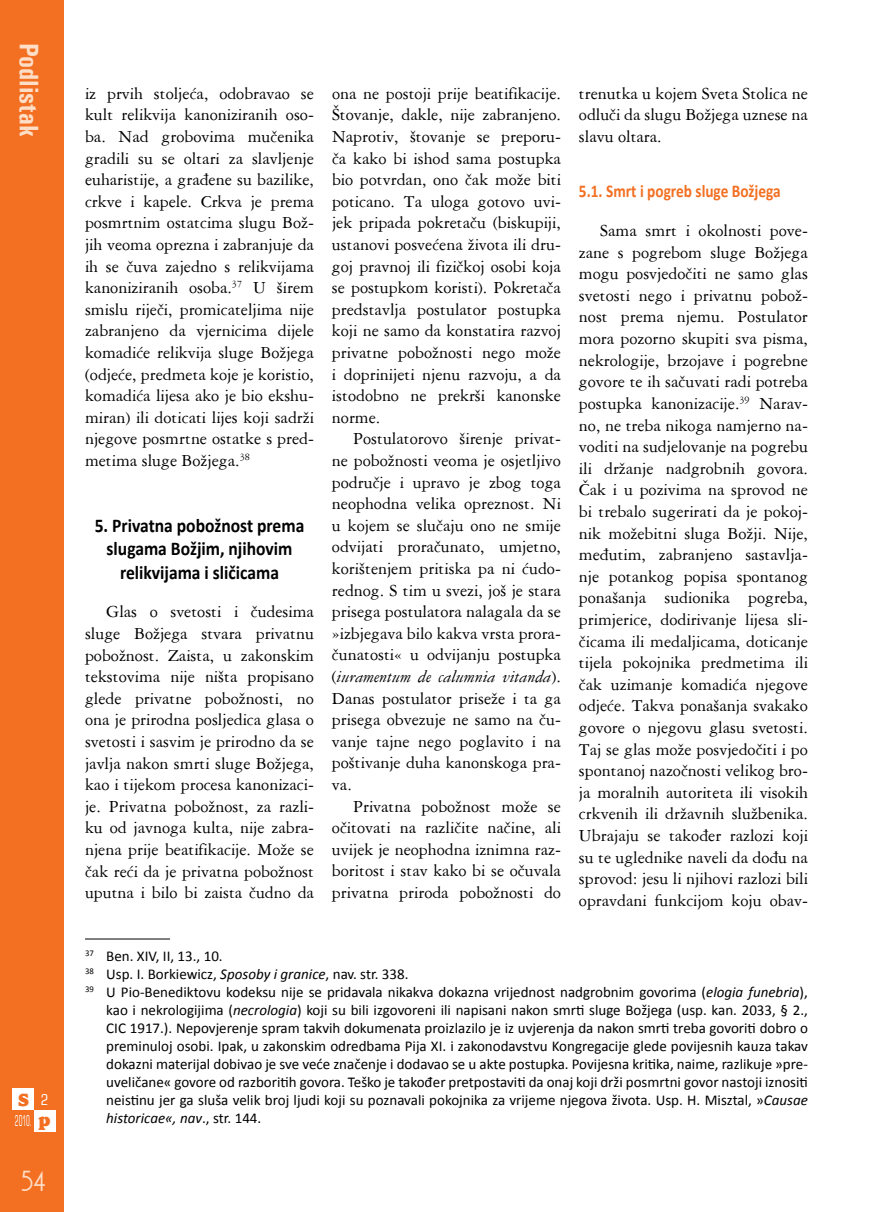
<style>
.page{position:relative;width:893px;height:1212px;background:#fff}
.page>*{position:absolute;margin:0;border:0;box-sizing:border-box;transform-origin:0 0}
.t1{font:700 condensed 27px "Univers";color:#fedec7}
.t2{font:27px "Andes";color:#fedec7}
.t3{font:700 19.5px/23.4px "Calibri";color:#000;text-align:center;scale:.9 1}
.t4{font:18px/21.6px "American Garamond BT";color:#000;text-align:justify}
.t5{font:700 18px "Calibri";color:#f36f21;scale:.85 1}
.t6{font:800 18px "Alfredo";color:#f36f21}
.t7{font:15px "Calibri";color:#000}
.t8{font:italic 15px "Calibri";color:#000}
.t9{font:condensed 15px "Square 721 BT";color:#fff;scale:.5 1}
.t10{font:condensed 15px "Square 721 BT";color:#fff}
.s1{font-family:"Alfredo";font-weight:800;font-stretch:normal;font-size:18px;color:#f36f21}
.s2{font-style:italic}
.s3{font-style:normal}
</style>
<div class="page">
<div style="left:0;top:0;width:64px;height:1212px;background:#f36f21"></div>
<div style="left:13px;top:1089px;width:21px;height:21px;background:#fff"></div>
<div style="left:34px;top:1110px;width:21px;height:21px;background:#fff"></div>
<hr style="left:85px;top:938px;width:85px;height:1px;background:#000">
<h1 class="t1" style="left:46px;top:43px;width:96px;rotate:90deg">Podlistak</h1>
<p class="t6" style="left:18px;top:1090px;width:12px">S</p>
<p class="t9" style="left:15px;top:1112px;width:72px">2010. <span class="s1">p</span></p>
<p class="t10" style="left:41px;top:1090px;width:9px">2</p>
<h1 class="t2" style="left:21px;top:1169px;width:26px">54</h1>
<p class="t4" style="left:85px;top:82px;width:230px">iz prvih stoljeća, odobravao se kult relikvija kanoniziranih oso&shy;ba. Nad grobovima mučenika gradili su se oltari za slavljenje euharistije, a građene su bazilike, crkve i kapele. Crkva je prema posmrtnim ostatcima slugu Bož&shy;jih veoma oprezna i zabranjuje da ih se čuva zajedno s relikvijama kanoniziranih osoba.<sup>37</sup> U širem smislu riječi, promicateljima nije zabranjeno da vjernicima dijele komadiće relikvija sluge Božjega (odjeće, predmeta koje je koristio, komadića lijesa ako je bio ekshu&shy;miran) ili doticati lijes koji sadrži njegove posmrtne ostatke s pred&shy;metima sluge Božjega.<sup>38</sup></p>
<p class="t3" style="left:95px;top:513px;width:234px">5. Privatna pobožnost prema slugama Božjim, njihovim relikvijama i sličicama</p>
<p class="t4" style="left:85px;top:601px;width:230px;text-indent:21px">Glas o svetosti i čudesima sluge Božjega stvara privatnu pobožnost. Zaista, u zakonskim tekstovima nije ništa propisano glede privatne pobožnosti, no ona je prirodna posljedica glasa o svetosti i sasvim je prirodno da se javlja nakon smrti sluge Božjega, kao i tijekom procesa kanonizaci&shy;je. Privatna pobožnost, za razli&shy;ku od javnoga kulta, nije zabra&shy;njena prije beatifikacije. Može se čak reći da je privatna pobožnost uputna i bilo bi zaista čudno da</p>
<p class="t4" style="left:332px;top:82px;width:230px">ona ne postoji prije beatifikacije.<br>Štovanje, dakle, nije zabranjeno.<br>Naprotiv, štovanje se preporu&shy;ča kako bi ishod sama postupka bio potvrdan, ono čak može biti poticano. Ta uloga gotovo uvi&shy;jek pripada pokretaču (biskupiji, ustanovi posvećena života ili dru&shy;goj pravnoj ili fizičkoj osobi koja se postupkom koristi). Pokretača predstavlja postulator postupka koji ne samo da konstatira razvoj privatne pobožnosti nego može i doprinijeti njenu razvoju, a da istodobno ne prekrši kanonske norme.</p>
<p class="t4" style="left:332px;top:428px;width:230px;text-indent:21px">Postulatorovo širenje privat&shy;ne pobožnosti veoma je osjetljivo područje i upravo je zbog toga neophodna velika opreznost. Ni u kojem se slučaju ono ne smije odvijati proračunato, umjetno, korištenjem pritiska pa ni ćudo&shy;rednog. S tim u svezi, još je stara prisega postulatora nalagala da se »izbjegava bilo kakva vrsta prora&shy;čunatosti« u odvijanju postupka (<span class="s2">iuramentum de calumnia vitanda</span>).<br>Danas postulator priseže i ta ga prisega obvezuje ne samo na ču&shy;vanje tajne nego poglavito i na poštivanje duha kanonskoga pra&shy;va.</p>
<p class="t4" style="left:332px;top:795px;width:230px;text-indent:21px">Privatna pobožnost može se očitovati na različite načine, ali uvijek je neophodna iznimna raz&shy;boritost i stav kako bi se očuvala privatna priroda pobožnosti do</p>
<p class="t4" style="left:579px;top:82px;width:230px">trenutka u kojem Sveta Stolica ne odluči da slugu Božjega uznese na slavu oltara.</p>
<p class="t5" style="left:579px;top:180px;width:239px">5.1. Smrt i pogreb sluge Božjega</p>
<p class="t4" style="left:579px;top:219px;width:230px;text-indent:21px">Sama smrt i okolnosti pove&shy;zane s pogrebom sluge Božjega mogu posvjedočiti ne samo glas svetosti nego i privatnu pobož&shy;nost prema njemu. Postulator mora pozorno skupiti sva pisma, nekrologije, brzojave i pogrebne govore te ih sačuvati radi potreba postupka kanonizacije.<sup>39</sup> Narav&shy;no, ne treba nikoga namjerno na&shy;voditi na sudjelovanje na pogrebu ili držanje nadgrobnih govora.<br>Čak i u pozivima na sprovod ne bi trebalo sugerirati da je pokoj&shy;nik možebitni sluga Božji. Nije, međutim, zabranjeno sastavlja&shy;nje potankog popisa spontanog ponašanja sudionika pogreba, primjerice, dodirivanje lijesa sli&shy;čicama ili medaljicama, doticanje tijela pokojnika predmetima ili čak uzimanje komadića njegove odjeće. Takva ponašanja svakako govore o njegovu glasu svetosti.<br>Taj se glas može posvjedočiti i po spontanoj nazočnosti velikog bro&shy;ja moralnih autoriteta ili visokih crkvenih ili državnih službenika.<br>Ubrajaju se također razlozi koji su te uglednike naveli da dođu na sprovod: jesu li njihovi razlozi bili opravdani funkcijom koju obav-</p>
<p class="t7" style="left:85px;top:946px;width:139px"><sup>37</sup> Ben. XIV, II, 13., 10.</p>
<p class="t7" style="left:85px;top:964px;width:325px"><sup>38</sup> Usp. I. Borkiewicz, <span class="s2">Sposoby i granice</span>, nav. str. 338.</p>
<p class="t7" style="left:85px;top:982px;width:724px"><sup>39</sup> U Pio-Benediktovu kodeksu nije se pridavala nikakva dokazna vrijednost nadgrobnim govorima (<span class="s2">elogia funebria</span>),</p>
<p class="t7" style="left:106px;top:1000px;width:703px">kao i nekrologijima (<span class="s2">necrologia</span>) koji su bili izgovoreni ili napisani nakon smrti sluge Božjega (usp. kan. 2033, § 2.,</p>
<p class="t7" style="left:106px;top:1018px;width:703px">CIC 1917.). Nepovjerenje spram takvih dokumenata proizlazilo je iz uvjerenja da nakon smrti treba govoriti dobro o</p>
<p class="t7" style="left:106px;top:1036px;width:703px">preminuloj osobi. Ipak, u zakonskim odredbama Pija XI. i zakonodavstvu Kongregacije glede povijesnih kauza takav</p>
<p class="t7" style="left:106px;top:1054px;width:703px">dokazni materijal dobivao je sve veće značenje i dodavao se u akte postupka. Povijesna kritika, naime, razlikuje »pre-</p>
<p class="t7" style="left:106px;top:1072px;width:703px">uveličane« govore od razboritih govora. Teško je također pretpostaviti da onaj koji drži posmrtni govor nastoji iznositi</p>
<p class="t7" style="left:106px;top:1090px;width:703px">neistinu jer ga sluša velik broj ljudi koji su poznavali pokojnika za vrijeme njegova života. Usp. H. Misztal, »<span class="s2">Causae</span></p>
<p class="t8" style="left:106px;top:1108px;width:157px">historicae«, nav<span class="s3">., str. 144.</span></p>
</div>
